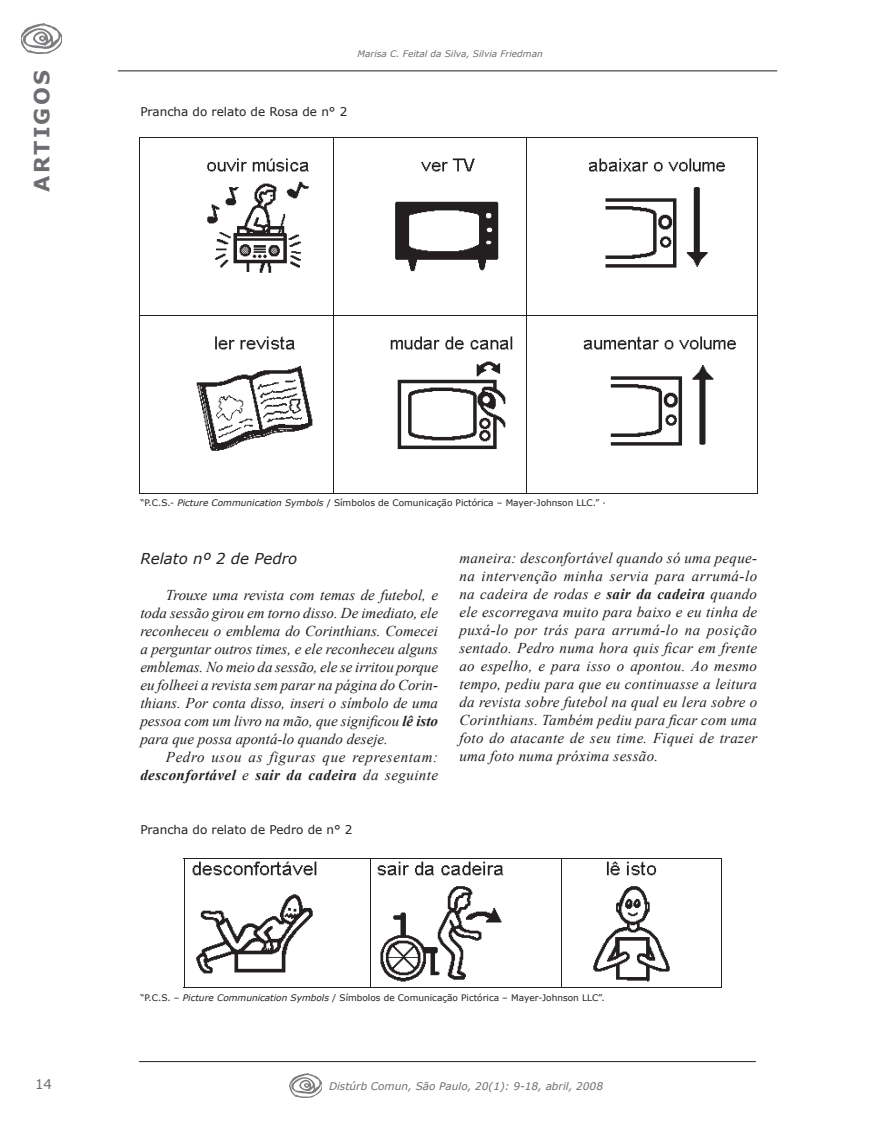
<style>
.page{position:relative;width:872px;height:1132px;background:#fff}
.page>*{position:absolute;margin:0;border:0;box-sizing:border-box;transform-origin:0 0}
.t1{font:700 21px "Verdana";letter-spacing:.1em;color:#6c6d70}
.t2{font:italic 15px/18px "Times New Roman";letter-spacing:.02em;color:#231f20;text-align:justify}
.t3{font:italic 15px/18px "Times New Roman";letter-spacing:.04em;color:#231f20;text-align:right}
.t4{font:italic 15px "Verdana";color:#231f20}
.t5{font:13.5px "Verdana";color:#6c6d70}
.t6{font:12px "Verdana";color:#231f20}
.t7{font:italic 10.5px "Verdana";color:#6c6d70}
.t8{font:9px "Verdana";color:#231f20}
.t9{font:italic 9px "Verdana";color:#6c6d70}
.s1{font-style:italic}
.s2{font-weight:700}
</style>
<div class="page">
<hr style="left:118px;top:70px;width:659px;height:1px;background:#231f20">
<img style="left:21px;top:24px;width:41px;height:29px">
<hr style="left:139px;top:1060px;width:617px;height:1px;background:#231f20">
<img style="left:290px;top:1073px;width:32px;height:23px">
<img style="left:207px;top:158px;width:102px;height:115px">
<img style="left:395px;top:158px;width:104px;height:114px">
<img style="left:589px;top:158px;width:136px;height:110px">
<hr style="left:139px;top:137px;width:619px;height:1px;background:#231f20">
<hr style="left:139px;top:138px;width:1px;height:177px;background:#231f20">
<hr style="left:333px;top:138px;width:1px;height:177px;background:#231f20">
<hr style="left:526px;top:138px;width:1px;height:177px;background:#231f20">
<hr style="left:757px;top:138px;width:1px;height:177px;background:#231f20">
<img style="left:196px;top:336px;width:117px;height:115px">
<img style="left:390px;top:336px;width:123px;height:114px">
<img style="left:583px;top:336px;width:153px;height:110px">
<hr style="left:139px;top:315px;width:619px;height:1px;background:#231f20">
<hr style="left:139px;top:316px;width:1px;height:178px;background:#231f20">
<hr style="left:139px;top:493px;width:194px;height:1px;background:#231f20">
<hr style="left:333px;top:316px;width:1px;height:178px;background:#231f20">
<hr style="left:334px;top:493px;width:192px;height:1px;background:#231f20">
<hr style="left:526px;top:316px;width:1px;height:178px;background:#231f20">
<hr style="left:527px;top:493px;width:230px;height:1px;background:#231f20">
<hr style="left:757px;top:316px;width:1px;height:178px;background:#231f20">
<img style="left:189px;top:858px;width:130px;height:116px">
<img style="left:375px;top:858px;width:130px;height:124px">
<img style="left:567px;top:858px;width:129px;height:124px">
<hr style="left:184px;top:857px;width:378px;height:1px;background:#231f20">
<hr style="left:562px;top:857px;width:159px;height:1px;background:#231f20">
<hr style="left:184px;top:858px;width:1px;height:129px;background:#231f20">
<hr style="left:184px;top:986px;width:186px;height:1px;background:#231f20">
<hr style="left:370px;top:858px;width:1px;height:129px;background:#231f20">
<hr style="left:370px;top:986px;width:191px;height:1px;background:#231f20">
<hr style="left:561px;top:858px;width:1px;height:129px;background:#231f20">
<hr style="left:562px;top:986px;width:159px;height:1px;background:#231f20">
<hr style="left:721px;top:858px;width:1px;height:129px;background:#231f20">
<h1 class="t1" style="left:29px;top:191px;width:122px;rotate:-90deg">ARTIGOS</h1>
<p class="t9" style="left:357px;top:48px;width:187px">Marisa C. Feital da Silva, Silvia Friedman</p>
<p class="t6" style="left:140px;top:103px;width:208px">Prancha do relato de Rosa de n° 2</p>
<p class="t8" style="left:140px;top:497px;width:467px">“P.C.S.- <span class="s1">Picture Communication Symbols</span> / Símbolos de Comunicação Pictórica – Mayer-Johnson LLC.” ·</p>
<p class="t4" style="left:140px;top:549px;width:158px">Relato nº 2 de Pedro</p>
<p class="t2" style="left:140px;top:585px;width:299px;text-indent:26px">Trouxe uma revista com temas de futebol, e toda sessão girou em torno disso. De imediato, ele reconheceu o emblema do Corinthians. Comecei a perguntar outros times, e ele reconheceu alguns emblemas. No meio da sessão, ele se irritou porque eu folheei a revista sem parar na página do Corin&shy;thians. Por conta disso, inseri o símbolo de uma pessoa com um livro na mão, que significou <span class="s2">lê isto </span>para que possa apontá-lo quando deseje.</p>
<p class="t3" style="left:140px;top:747px;width:299px">Pedro usou as figuras que representam: <span class="s2">desconfortável</span> e <span class="s2">sair da cadeira</span> da seguinte</p>
<p class="t6" style="left:140px;top:822px;width:214px">Prancha do relato de Pedro de n° 2</p>
<p class="t2" style="left:459px;top:548px;width:299px">maneira: desconfortável quando só uma peque&shy;na intervenção minha servia para arrumá-lo na cadeira de rodas e <span class="s2">sair da cadeira</span> quando ele escorregava muito para baixo e eu tinha de puxá-lo por trás para arrumá-lo na posição sentado. Pedro numa hora quis ficar em frente ao espelho, e para isso o apontou. Ao mesmo tempo, pediu para que eu continuasse a leitura da revista sobre futebol na qual eu lera sobre o Corinthians. Também pediu para ficar com uma foto do atacante de seu time. Fiquei de trazer uma foto numa próxima sessão.</p>
<p class="t8" style="left:140px;top:991px;width:466px">“P.C.S. – <span class="s1">Picture Communication Symbols</span> / Símbolos de Comunicação Pictórica – Mayer-Johnson LLC”.</p>
<p class="t5" style="left:35px;top:1075px;width:19px">14</p>
<p class="t7" style="left:329px;top:1078px;width:275px">Distúrb Comun, São Paulo, 20(1): 9-18, abril, 2008</p>
</div>
